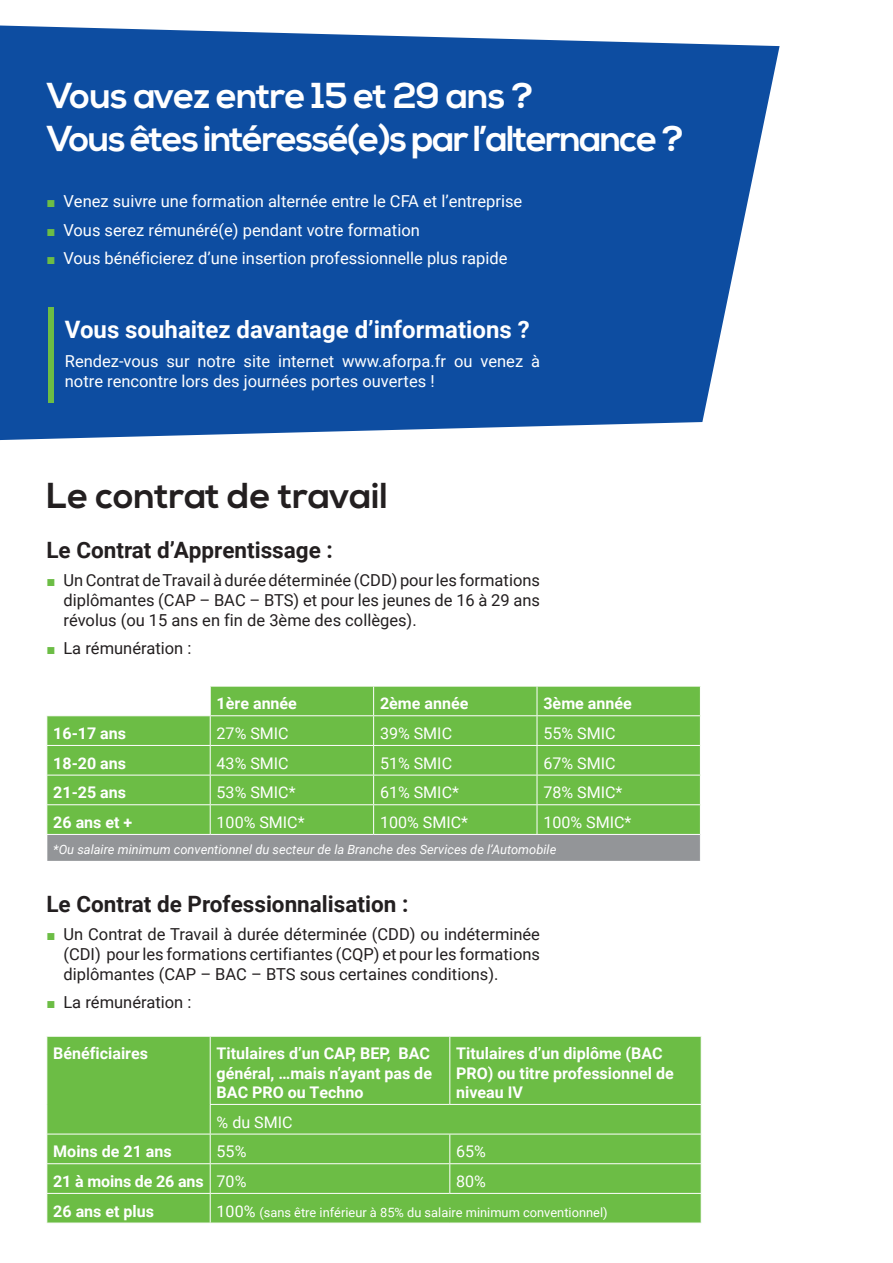
<style>
.page{position:relative;width:893px;height:1263px;background:#fff}
.page>*{position:absolute;margin:0;border:0;box-sizing:border-box;transform-origin:0 0}
.t1{font:700 36px/43.2px "Nexa";letter-spacing:-.04em;color:#fff}
.t2{font:700 36px "Nexa";color:#231f20}
.t3{font:700 24px "Roboto";color:#fff}
.t4{font:700 22.5px "Roboto";color:#231f20}
.t5{font:16.5px/19.8px "Roboto";color:#231f20;text-align:justify}
.t6{font:16.5px/19.8px "Roboto";color:#fff}
.t7{font:700 16.05px/19.2px "Roboto";color:#fff}
.t8{font:16.05px "Roboto";color:#fff}
.t9{font:italic 12.9px "Roboto";color:#fff}
.t10{font:12.9px "Roboto";color:#fff}
.s1{font-family:"Arial";font-size:15px;color:#6cbd45}
.s2{font-weight:400}
.s3{font-size:16.05px}
</style>
<div class="page">
<svg style="left:0;top:26px;width:780px;height:414px;background:#215ca8"></svg>
<svg style="left:47px;top:687px;width:653px;height:147px;background:#74c04f"></svg>
<div style="left:47px;top:834px;width:653px;height:27px;background:#939598"></div>
<hr style="left:46px;top:715px;width:164px;height:1px;background:#fff">
<hr style="left:210px;top:715px;width:164px;height:1px;background:#fff">
<hr style="left:374px;top:715px;width:163px;height:1px;background:#fff">
<hr style="left:537px;top:715px;width:164px;height:1px;background:#fff">
<hr style="left:46px;top:745px;width:164px;height:1px;background:#fff">
<hr style="left:210px;top:745px;width:164px;height:1px;background:#fff">
<hr style="left:374px;top:745px;width:163px;height:1px;background:#fff">
<hr style="left:537px;top:745px;width:164px;height:1px;background:#fff">
<hr style="left:46px;top:775px;width:164px;height:1px;background:#fff">
<hr style="left:210px;top:775px;width:164px;height:1px;background:#fff">
<hr style="left:374px;top:775px;width:163px;height:1px;background:#fff">
<hr style="left:537px;top:775px;width:164px;height:1px;background:#fff">
<hr style="left:46px;top:804px;width:164px;height:1px;background:#fff">
<hr style="left:210px;top:804px;width:164px;height:1px;background:#fff">
<svg style="left:210px;top:687px;width:1px;height:147px"></svg>
<hr style="left:374px;top:804px;width:163px;height:1px;background:#fff">
<svg style="left:373px;top:687px;width:1px;height:147px"></svg>
<hr style="left:537px;top:804px;width:164px;height:1px;background:#fff">
<svg style="left:537px;top:687px;width:1px;height:147px"></svg>
<hr style="left:46px;top:834px;width:164px;height:1px;background:#fff">
<hr style="left:210px;top:834px;width:164px;height:1px;background:#fff">
<hr style="left:374px;top:834px;width:163px;height:1px;background:#fff">
<hr style="left:537px;top:834px;width:164px;height:1px;background:#fff">
<svg style="left:46px;top:716px;width:1px;height:118px"></svg>
<div style="left:47px;top:1037px;width:654px;height:186px;background:#6cbd45"></div>
<hr style="left:210px;top:1036px;width:1px;height:68px;background:#fff">
<hr style="left:449px;top:1036px;width:1px;height:68px;background:#fff">
<hr style="left:210px;top:1104px;width:240px;height:1px;background:#fff">
<hr style="left:450px;top:1104px;width:252px;height:1px;background:#fff">
<hr style="left:46px;top:1134px;width:164px;height:1px;background:#fff">
<hr style="left:210px;top:1134px;width:240px;height:1px;background:#fff">
<hr style="left:450px;top:1134px;width:252px;height:1px;background:#fff">
<hr style="left:46px;top:1163px;width:164px;height:1px;background:#fff">
<hr style="left:210px;top:1163px;width:240px;height:1px;background:#fff">
<hr style="left:450px;top:1163px;width:252px;height:1px;background:#fff">
<svg style="left:449px;top:1134px;width:1px;height:59px"></svg>
<svg style="left:210px;top:1105px;width:1px;height:118px"></svg>
<svg style="left:46px;top:1134px;width:1px;height:89px"></svg>
<svg style="left:701px;top:1105px;width:1px;height:118px"></svg>
<hr style="left:46px;top:1193px;width:164px;height:1px;background:#fff">
<hr style="left:210px;top:1193px;width:240px;height:1px;background:#fff">
<hr style="left:450px;top:1193px;width:252px;height:1px;background:#fff">
<div style="left:48px;top:307px;width:5px;height:95px;background:#6cbd45"></div>
<h1 class="t1" style="left:46px;top:75px;width:639px">Vous avez entre 15 et 29 ans ?<br>Vous êtes intéressé(e)s par l’alternance ?</h1>
<p class="t6" style="left:46px;top:191px;width:477px"><span class="s1">■</span> Venez suivre une formation alternée entre le CFA et l’entreprise</p>
<p class="t6" style="left:46px;top:219px;width:375px"><span class="s1">■</span> Vous serez rémunéré(e) pendant votre formation</p>
<p class="t6" style="left:46px;top:247px;width:463px"><span class="s1">■</span> Vous bénéficierez d’une insertion professionnelle plus rapide</p>
<h2 class="t3" style="left:65px;top:313px;width:466px">Vous souhaitez davantage d’informations ?</h2>
<p class="t6" style="left:65px;top:350px;width:477px">Rendez-vous sur notre site internet www.aforpa.fr ou venez à notre rencontre lors des journées portes ouvertes !</p>
<h1 class="t2" style="left:46px;top:474px;width:343px">Le contrat de travail</h1>
<h3 class="t4" style="left:46px;top:534px;width:288px">Le Contrat d’Apprentissage :</h3>
<p class="t5" style="left:63px;top:570px;width:478px;text-indent:-17px"><span class="s1">■</span> Un Contrat de Travail à durée déterminée (CDD) pour les formations diplômantes (CAP – BAC – BTS) et pour les jeunes de 16 à 29 ans révolus (ou 15 ans en fin de 3ème des collèges).</p>
<p class="t5" style="left:46px;top:637px;width:146px"><span class="s1">■</span> La rémunération :</p>
<p class="t7" style="left:217px;top:693px;width:82px">1ère année</p>
<p class="t7" style="left:380px;top:693px;width:90px">2ème année</p>
<p class="t7" style="left:543px;top:693px;width:90px">3ème année</p>
<p class="t7" style="left:53px;top:723px;width:74px">16-17 ans</p>
<p class="t8" style="left:217px;top:722px;width:74px">27% SMIC</p>
<p class="t8" style="left:380px;top:722px;width:74px">39% SMIC</p>
<p class="t8" style="left:543px;top:722px;width:74px">55% SMIC</p>
<p class="t7" style="left:53px;top:753px;width:74px">18-20 ans</p>
<p class="t8" style="left:217px;top:752px;width:74px">43% SMIC</p>
<p class="t8" style="left:380px;top:752px;width:74px">51% SMIC</p>
<p class="t8" style="left:543px;top:752px;width:74px">67% SMIC</p>
<p class="t7" style="left:53px;top:782px;width:74px">21-25 ans</p>
<p class="t8" style="left:217px;top:781px;width:81px">53% SMIC*</p>
<p class="t8" style="left:380px;top:781px;width:81px">61% SMIC*</p>
<p class="t8" style="left:543px;top:781px;width:81px">78% SMIC*</p>
<p class="t7" style="left:53px;top:812px;width:81px">26 ans et +</p>
<p class="t8" style="left:217px;top:811px;width:90px">100% SMIC*</p>
<p class="t8" style="left:380px;top:811px;width:90px">100% SMIC*</p>
<p class="t8" style="left:543px;top:811px;width:90px">100% SMIC*</p>
<p class="t9" style="left:53px;top:841px;width:505px">*Ou salaire minimum conventionnel du secteur de la Branche des Services de l’Automobile</p>
<h3 class="t4" style="left:46px;top:888px;width:363px">Le Contrat de Professionnalisation :</h3>
<p class="t5" style="left:63px;top:924px;width:478px;text-indent:-17px"><span class="s1">■</span> Un Contrat de Travail à durée déterminée (CDD) ou indéterminée (CDI) pour les formations certifiantes (CQP) et pour les formations diplômantes (CAP – BAC – BTS sous certaines conditions).</p>
<p class="t5" style="left:46px;top:992px;width:146px"><span class="s1">■</span> La rémunération :</p>
<p class="t7" style="left:53px;top:1043px;width:96px">Bénéficiaires</p>
<p class="t7" style="left:217px;top:1043px;width:217px">Titulaires d’un CAP, BEP, BAC général, …mais n’ayant pas de<br>BAC PRO ou Techno</p>
<p class="t7" style="left:456px;top:1043px;width:219px">Titulaires d’un diplôme (BAC<br>PRO) ou titre professionnel de niveau IV</p>
<p class="t8" style="left:217px;top:1111px;width:77px">% du SMIC</p>
<p class="t7" style="left:53px;top:1141px;width:120px">Moins de 21 ans</p>
<p class="t8" style="left:217px;top:1140px;width:31px">55%</p>
<p class="t8" style="left:456px;top:1140px;width:31px">65%</p>
<p class="t7" style="left:53px;top:1171px;width:195px">21 à moins de 26 ans <span class="s2">70%</span></p>
<p class="t8" style="left:456px;top:1170px;width:31px">80%</p>
<p class="t7" style="left:53px;top:1201px;width:102px">26 ans et plus</p>
<p class="t10" style="left:217px;top:1203px;width:392px"><span class="s3">100%</span> (sans être inférieur à 85% du salaire minimum conventionnel)</p>
</div>
